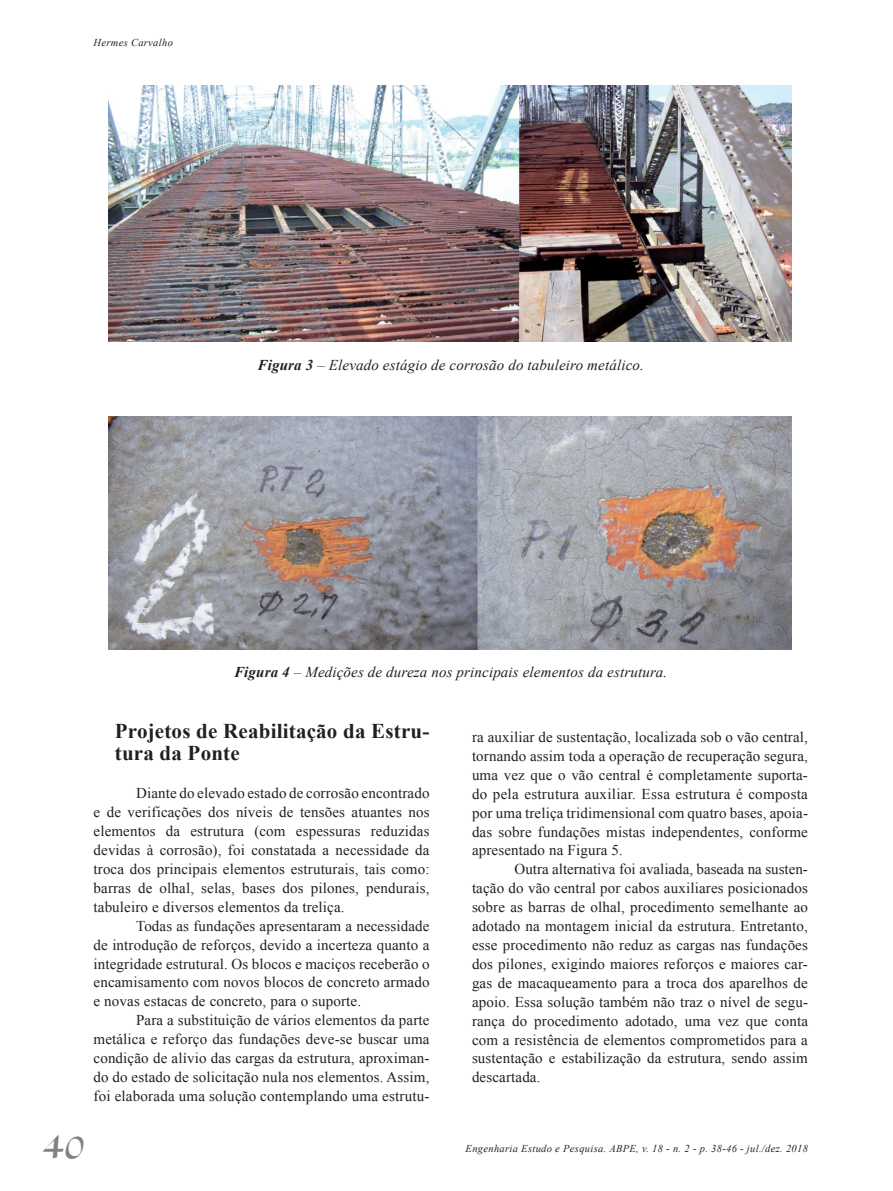
<style>
.page{position:relative;width:893px;height:1191px;background:#fff}
.page>*{position:absolute;margin:0;border:0;box-sizing:border-box;transform-origin:0 0}
.t1{font:46.5px "Aladdin";color:#808285}
.t2{font:700 21px/22.5px "Times New Roman";letter-spacing:.01em;color:#231f20}
.t3{font:15px/18.9px "Times New Roman";letter-spacing:.01em;color:#231f20;text-align:justify}
.t4{font:italic 15px "Times New Roman";letter-spacing:.01em;color:#231f20}
.t5{font:italic 10.5px "Times New Roman";letter-spacing:.03em;color:#231f20}
.s1{font-weight:700}
</style>
<div class="page">
<img style="left:109px;top:85px;width:683px;height:257px">
<img style="left:109px;top:416px;width:683px;height:233px">
<p class="t5" style="left:94px;top:35px;width:81px">Hermes Carvalho</p>
<p class="t4" style="left:258px;top:354px;width:388px"><span class="s1">Figura 3</span> – Elevado estágio de corrosão do tabuleiro metálico.</p>
<p class="t4" style="left:234px;top:662px;width:435px"><span class="s1">Figura 4</span> – Medições de dureza nos principais elementos da estrutura.</p>
<h2 class="t2" style="left:115px;top:719px;width:315px">Projetos de Reabilitação da Estru&shy;tura da Ponte</h2>
<p class="t3" style="left:94px;top:783px;width:337px;text-indent:43px">Diante do elevado estado de corrosão encontrado e de verificações dos níveis de tensões atuantes nos elementos da estrutura (com espessuras reduzidas devidas à corrosão), foi constatada a necessidade da troca dos principais elementos estruturais, tais como: barras de olhal, selas, bases dos pilones, pendurais, tabuleiro e diversos elementos da treliça.</p>
<p class="t3" style="left:94px;top:915px;width:337px;text-indent:43px">Todas as fundações apresentaram a necessidade de introdução de reforços, devido a incerteza quanto a integridade estrutural. Os blocos e maciços receberão o encamisamento com novos blocos de concreto armado e novas estacas de concreto, para o suporte.</p>
<p class="t3" style="left:94px;top:1010px;width:337px;text-indent:43px">Para a substituição de vários elementos da parte metálica e reforço das fundações deve-se buscar uma condição de alívio das cargas da estrutura, aproximan&shy;do do estado de solicitação nula nos elementos. Assim, foi elaborada uma solução contemplando uma estrutu-</p>
<p class="t3" style="left:472px;top:727px;width:337px">ra auxiliar de sustentação, localizada sob o vão central, tornando assim toda a operação de recuperação segura, uma vez que o vão central é completamente suporta&shy;do pela estrutura auxiliar. Essa estrutura é composta por uma treliça tridimensional com quatro bases, apoia&shy;das sobre fundações mistas independentes, conforme apresentado na Figura 5.</p>
<p class="t3" style="left:472px;top:859px;width:337px;text-indent:43px">Outra alternativa foi avaliada, baseada na susten&shy;tação do vão central por cabos auxiliares posicionados sobre as barras de olhal, procedimento semelhante ao adotado na montagem inicial da estrutura. Entretanto, esse procedimento não reduz as cargas nas fundações dos pilones, exigindo maiores reforços e maiores car&shy;gas de macaqueamento para a troca dos aparelhos de apoio. Essa solução também não traz o nível de segu&shy;rança do procedimento adotado, uma vez que conta com a resistência de elementos comprometidos para a sustentação e estabilização da estrutura, sendo assim descartada.</p>
<h1 class="t1" style="left:43px;top:1116px;width:44px">40</h1>
<p class="t5" style="left:466px;top:1141px;width:344px">Engenharia Estudo e Pesquisa. ABPE, v. 18 - n. 2 - p. 38-46 - jul./dez. 2018</p>
</div>
